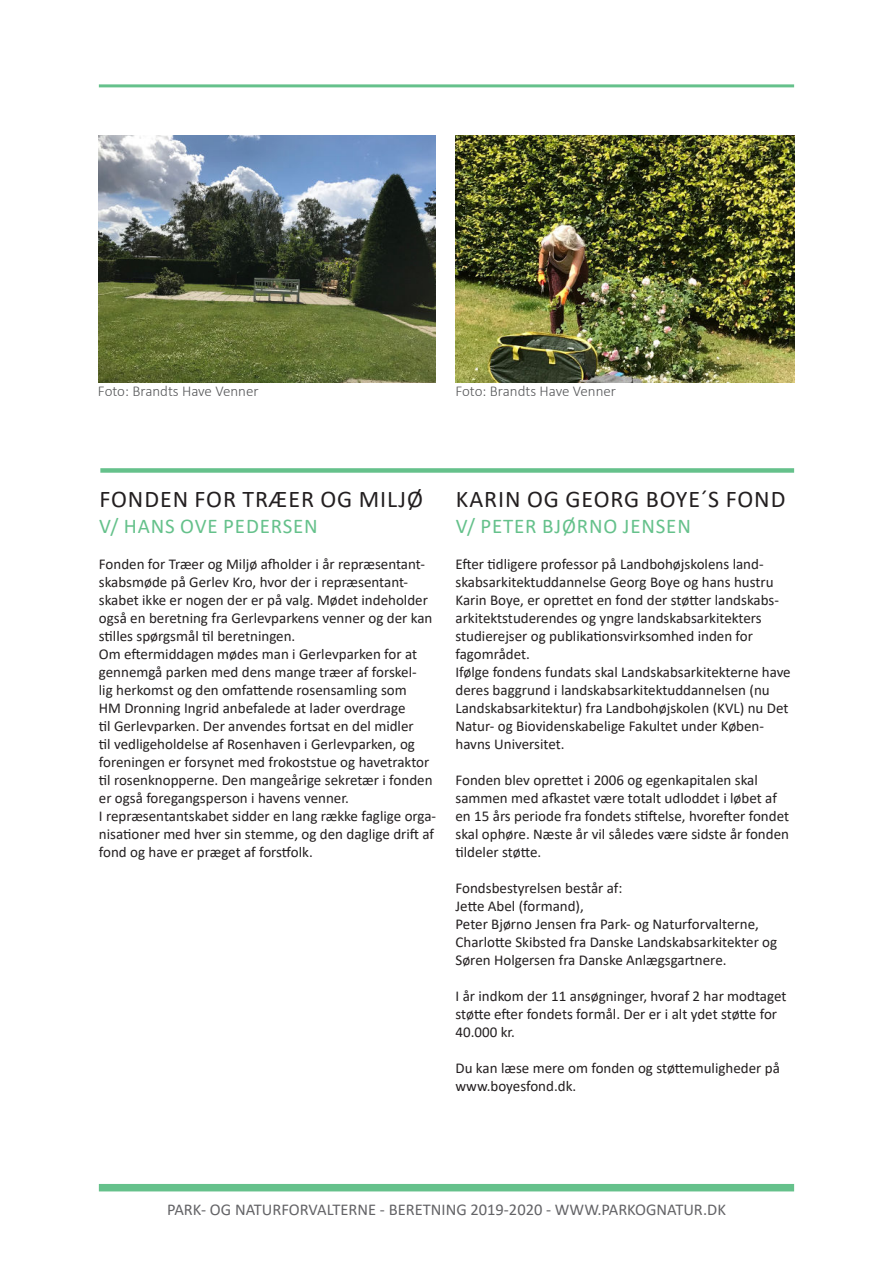
<style>
.page{position:relative;width:893px;height:1263px;background:#fff}
.page>*{position:absolute;margin:0;border:0;box-sizing:border-box;transform-origin:0 0}
.t1{font:24px "Calibri";letter-spacing:.04em;color:#231f20}
.t2{font:21px "Calibri";letter-spacing:.04em;color:#65c18b}
.t3{font:16.5px "Calibri";color:#636366}
.t4{font:15px/18px "Calibri";color:#231f20}
.t5{font:300 15px "Calibri";color:#57585a}
</style>
<div class="page">
<hr style="left:99px;top:84px;width:695px;height:3px;background:#65c18b">
<div style="left:99px;top:1184px;width:695px;height:7px;background:#65c18b"></div>
<div style="left:100px;top:468px;width:694px;height:5px;background:#65c18b"></div>
<img style="left:99px;top:135px;width:336px;height:248px">
<img style="left:455px;top:135px;width:339px;height:248px">
<p class="t5" style="left:98px;top:386px;width:162px">Foto: Brandts Have Venner</p>
<p class="t5" style="left:455px;top:386px;width:162px">Foto: Brandts Have Venner</p>
<h1 class="t1" style="left:99px;top:483px;width:325px">FONDEN FOR TRÆER OG MILJØ</h1>
<h2 class="t2" style="left:99px;top:511px;width:220px">V/ HANS OVE PEDERSEN</h2>
<p class="t4" style="left:99px;top:554px;width:339px">Fonden for Træer og Miljø afholder i år repræsentant&shy;skabsmøde på Gerlev Kro, hvor der i repræsentant&shy;skabet ikke er nogen der er på valg. Mødet indeholder også en beretning fra Gerlevparkens venner og der kan stilles spørgsmål til beretningen.<br>Om eftermiddagen mødes man i Gerlevparken for at gennemgå parken med dens mange træer af forskel-<br>lig herkomst og den omfattende rosensamling som<br>HM Dronning Ingrid anbefalede at lader overdrage<br>til Gerlevparken. Der anvendes fortsat en del midler<br>til vedligeholdelse af Rosenhaven i Gerlevparken, og foreningen er forsynet med frokoststue og havetraktor til rosenknopperne. Den mangeårige sekretær i fonden er også foregangsperson i havens venner.<br>I repræsentantskabet sidder en lang række faglige orga&shy;nisationer med hver sin stemme, og den daglige drift af fond og have er præget af forstfolk.</p>
<h1 class="t1" style="left:456px;top:483px;width:331px">KARIN OG GEORG BOYE´S FOND</h1>
<h2 class="t2" style="left:456px;top:511px;width:236px">V/ PETER BJØRNO JENSEN</h2>
<p class="t4" style="left:455px;top:554px;width:337px">Efter tidligere professor på Landbohøjskolens land&shy;skabsarkitektuddannelse Georg Boye og hans hustru Karin Boye, er oprettet en fond der støtter landskabs&shy;arkitektstuderendes og yngre landskabsarkitekters studierejser og publikationsvirksomhed inden for fagområdet.<br>Ifølge fondens fundats skal Landskabsarkitekterne have deres baggrund i landskabsarkitektuddannelsen (nu Landskabsarkitektur) fra Landbohøjskolen (KVL) nu Det Natur- og Biovidenskabelige Fakultet under Køben&shy;havns Universitet.</p>
<p class="t4" style="left:455px;top:770px;width:335px">Fonden blev oprettet i 2006 og egenkapitalen skal sammen med afkastet være totalt udloddet i løbet af en 15 års periode fra fondets stiftelse, hvorefter fondet skal ophøre. Næste år vil således være sidste år fonden tildeler støtte.</p>
<p class="t4" style="left:455px;top:878px;width:323px">Fondsbestyrelsen består af:<br>Jette Abel (formand),<br>Peter Bjørno Jensen fra Park- og Naturforvalterne, Charlotte Skibsted fra Danske Landskabsarkitekter og Søren Holgersen fra Danske Anlægsgartnere.</p>
<p class="t4" style="left:455px;top:986px;width:332px">I år indkom der 11 ansøgninger, hvoraf 2 har modtaget støtte efter fondets formål. Der er i alt ydet støtte for<br>40.000 kr.</p>
<p class="t4" style="left:455px;top:1058px;width:326px">Du kan læse mere om fonden og støttemuligheder på www.boyesfond.dk.</p>
<p class="t3" style="left:167px;top:1200px;width:560px">PARK- OG NATURFORVALTERNE - BERETNING 2019-2020 - WWW.PARKOGNATUR.DK</p>
</div>
